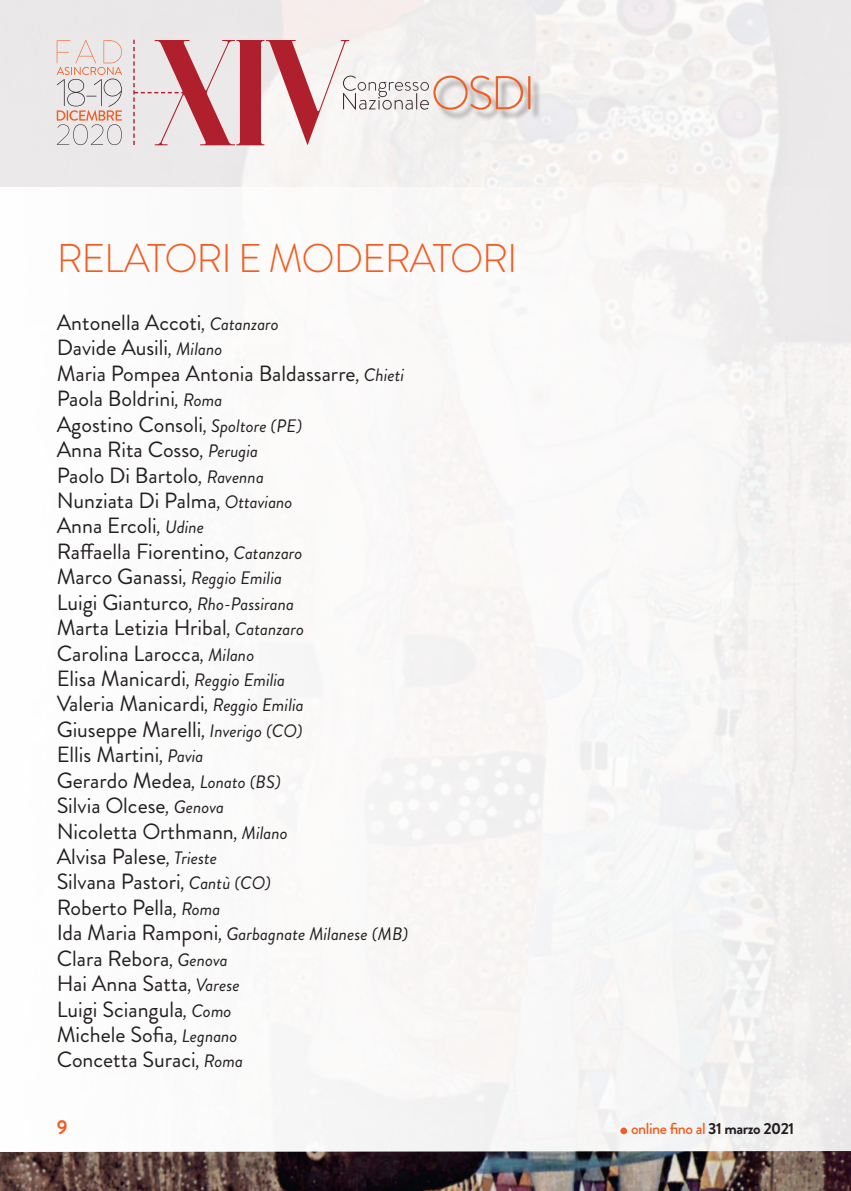
<style>
.page{position:relative;width:851px;height:1191px;background:#fff}
.page>*{position:absolute;margin:0;border:0;box-sizing:border-box;transform-origin:0 0}
.t1{font:300 40px "Brandon Grotesque";letter-spacing:-.03em;color:#f25d21}
.t2{font:22px/25.4px "Brandon Grotesque";color:#231f20}
.t3{font:700 20px "Brandon Grotesque";color:#f25d21}
.t4{font:italic 18px "Brandon Grotesque";color:#231f20}
.t5{font:500 16px "Brandon Grotesque";letter-spacing:-.03em;color:#f25d21}
.s1{font-style:italic;font-size:18px}
.s2{font-style:normal;font-size:22px}
.s3{font-weight:700;color:#231f20}
</style>
<div class="page">
<img style="left:0;top:1151px;width:850px;height:40px">
<div style="left:0;top:187px;width:850px;height:964px;background:#faf9f8"></div>
<div style="left:435px;top:77px;width:106px;height:44px;background:#231f20;opacity:.5"></div>
<svg style="left:133px;top:40px;width:397px;height:105px"></svg>
<svg style="left:57px;top:40px;width:65px;height:105px;background:#e2d4d1"></svg>
<div style="left:620px;top:1127px;width:7px;height:7px;background:#f25d21;border-radius:50%"></div>
<h1 class="t1" style="left:57px;top:231px;width:462px">RELATORI E MODERATORI</h1>
<p class="t2" style="left:57px;top:310px;width:349px">Antonella Accoti<span class="s1">, Catanzaro<br></span>Davide Ausili<span class="s1">, Milano<br></span>Maria Pompea Antonia Baldassarre<span class="s1">, Chieti<br></span>Paola Boldrini<span class="s1">, Roma<br></span>Agostino Consoli<span class="s1">, Spoltore (PE)<br></span>Anna Rita Cosso<span class="s1">, Perugia<br></span>Paolo Di Bartolo<span class="s1">, Ravenna<br></span>Nunziata Di Palma<span class="s1">, Ottaviano<br></span>Anna Ercoli<span class="s1">, Udine<br></span>Raffaella Fiorentino<span class="s1">, Catanzaro</span></p>
<p class="t4" style="left:57px;top:566px;width:227px"><span class="s2">Marco Ganassi</span>, Reggio Emilia</p>
<p class="t2" style="left:57px;top:590px;width:249px">Luigi Gianturco<span class="s1">, Rho-Passirana<br></span>Marta Letizia Hribal<span class="s1">, Catanzaro<br></span>Carolina Larocca<span class="s1">, Milano<br></span>Elisa Manicardi<span class="s1">, Reggio Emilia<br></span>Valeria Manicardi<span class="s1">, Reggio Emilia<br></span>Giuseppe Marelli<span class="s1">, Inverigo (CO)<br></span>Ellis Martini<span class="s1">, Pavia<br></span>Gerardo Medea<span class="s1">, Lonato (BS)<br></span>Silvia Olcese<span class="s1">, Genova<br></span>Nicoletta Orthmann<span class="s1">, Milano<br></span>Alvisa Palese<span class="s1">, Trieste<br></span>Silvana Pastori<span class="s1">, Cantù (CO)<br></span>Roberto Pella<span class="s1">, Roma</span></p>
<p class="t4" style="left:57px;top:921px;width:353px"><span class="s2">Ida Maria Ramponi</span>, Garbagnate Milanese (MB)</p>
<p class="t2" style="left:57px;top:945px;width:188px">Clara Rebora<span class="s1">, Genova<br></span>Hai Anna Satta<span class="s1">, Varese<br></span>Luigi Sciangula<span class="s1">, Como<br></span>Michele Sofia<span class="s1">, Legnano<br></span>Concetta Suraci<span class="s1">, Roma</span></p>
<p class="t3" style="left:57px;top:1113px;width:12px">9</p>
<p class="t5" style="left:631px;top:1117px;width:164px">online fino al <span class="s3">31 marzo 2021</span></p>
</div>
